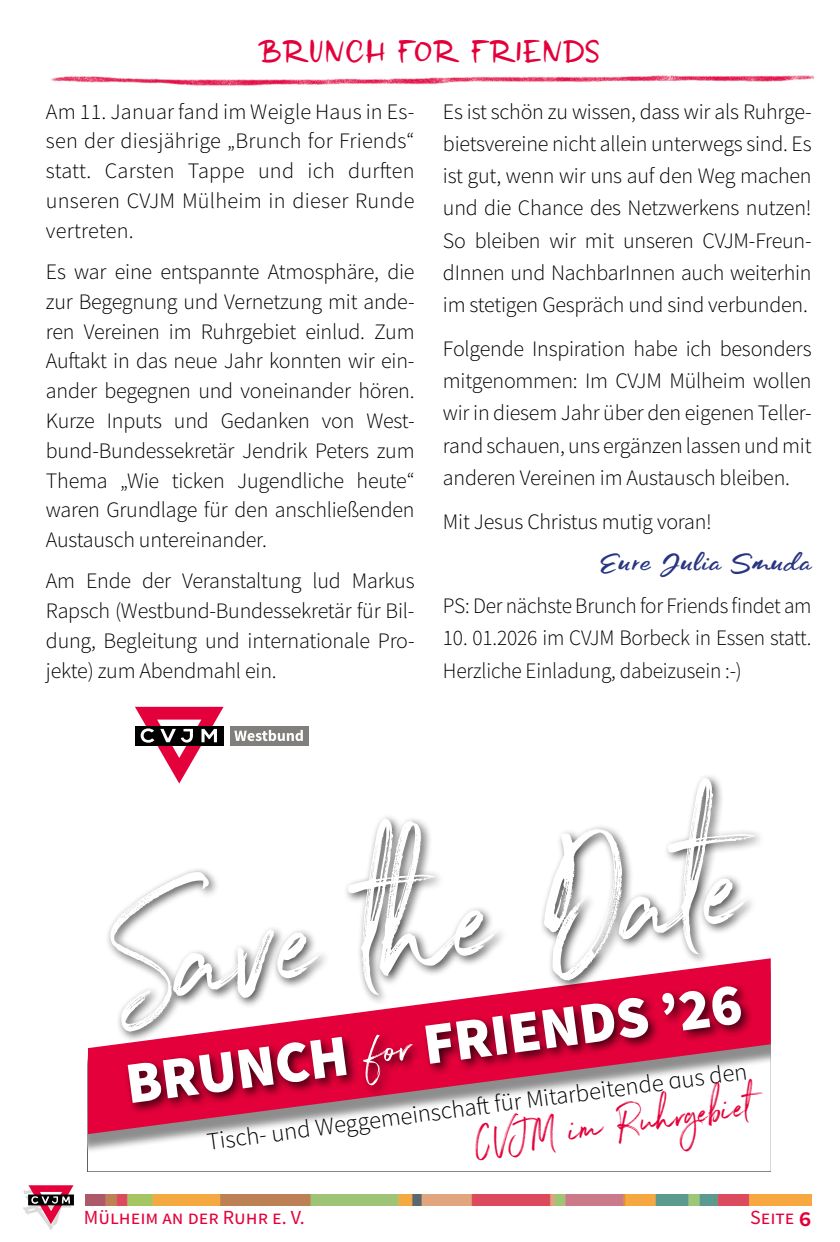
<style>
.page{position:relative;width:840px;height:1242px;background:#fff}
.page>*{position:absolute;margin:0;border:0;box-sizing:border-box;transform-origin:0 0}
.t1{font:178.4px "Northwell";color:#fff}
.t2{font:900 58.8px "Source Sans Pro";color:#fff}
.t3{font:44.2px "Northwell";color:#e4003a}
.t4{font:300 24.6px "Source Sans Pro";color:#000}
.t5{font:24px "Los Banditos Sans";color:#e4003a}
.t6{font:300 22px/29.8px "Source Sans Pro";letter-spacing:-.01em;color:#000;text-align:justify}
.t7{font:20px "Source Sans Pro";color:#e4003a}
.t8{font:18px "Los Banditos Script";letter-spacing:.08em;color:#283583;scale:1.15 1}
.s1{font-family:"Northwell";font-weight:400}
.s2{font-weight:600;font-size:26px}
</style>
<div class="page">
<svg style="left:23px;top:1185px;width:50px;height:45px"></svg>
<img style="left:85px;top:1195px;width:726px;height:10px">
<svg style="left:135px;top:706px;width:174px;height:67px"></svg>
<div style="left:88px;top:950px;width:682px;height:204px;background:#000;opacity:.45"></div>
<svg style="left:88px;top:958px;width:682px;height:176px"></svg>
<div style="left:123px;top:981px;width:629px;height:134px;background:#000;opacity:.75"></div>
<div style="left:105px;top:773px;width:660px;height:270px;background:#000;opacity:.75"></div>
<img style="left:51px;top:75px;width:762px;height:11px">
<svg style="left:661px;top:985px;width:81px;height:45px;background:#a50029"></svg>
<p class="t5" style="left:257px;top:40px;width:344px">BRUNCH FOR FRIENDS</p>
<p class="t6" style="left:46px;top:96px;width:370px">Am 11. Januar fand im Weigle Haus in Es&shy;sen der diesjährige „Brunch for Friends“ statt. Carsten Tappe und ich durften unseren CVJM Mülheim in dieser Runde vertreten.</p>
<p class="t6" style="left:46px;top:257px;width:370px">Es war eine entspannte Atmosphäre, die zur Begegnung und Vernetzung mit ande&shy;ren Vereinen im Ruhrgebiet einlud. Zum Auftakt in das neue Jahr konnten wir ein&shy;ander begegnen und voneinander hören.<br>Kurze Inputs und Gedanken von West&shy;bund-Bundessekretär Jendrik Peters zum Thema „Wie ticken Jugendliche heute“ waren Grundlage für den anschließenden Austausch untereinander.</p>
<p class="t6" style="left:46px;top:566px;width:370px">Am Ende der Veranstaltung lud Markus Rapsch (Westbund-Bundessekretär für Bil&shy;dung, Begleitung und internationale Pro&shy;jekte) zum Abendmahl ein.</p>
<p class="t6" style="left:442px;top:95px;width:370px;line-height:32.2px">Es ist schön zu wissen, dass wir als Ruhrge&shy;bietsvereine nicht allein unterwegs sind. Es ist gut, wenn wir uns auf den Weg machen und die Chance des Netzwerkens nutzen!<br>So bleiben wir mit unseren CVJM-Freun&shy;dInnen und NachbarInnen auch weiterhin im stetigen Gespräch und sind verbunden.</p>
<p class="t6" style="left:442px;top:332px;width:370px;line-height:32.2px">Folgende Inspiration habe ich besonders mitgenommen: Im CVJM Mülheim wollen wir in diesem Jahr über den eigenen Teller&shy;rand schauen, uns ergänzen lassen und mit anderen Vereinen im Austausch bleiben.</p>
<p class="t6" style="left:442px;top:506px;width:270px">Mit Jesus Christus mutig voran!</p>
<p class="t8" style="left:600px;top:553px;width:184px">Eure Julia Smuda</p>
<p class="t6" style="left:442px;top:591px;width:370px">PS: Der nächste Brunch for Friends findet am</p>
<p class="t6" style="left:442px;top:622px;width:370px;line-height:32.2px">10. 01.2026 im CVJM Borbeck in Essen statt.<br>Herzliche Einladung, dabeizusein :-)</p>
<h1 class="t1" style="left:92px;top:835px;width:649px;rotate:-7deg">Save the Date</h1>
<h2 class="t2" style="left:120px;top:1046px;width:528px;rotate:-8deg">BRUNCH <span class="s1">for</span> FRIENDS</h2>
<p class="t4" style="left:205px;top:1129px;width:546px;rotate:-8deg">Tisch- und Weggemeinschaft für Mitarbeitende aus den</p>
<h3 class="t3" style="left:469px;top:1112px;width:281px;rotate:-8deg">CVJM im Ruhrgebiet</h3>
<p class="t7" style="left:84px;top:1204px;width:222px">Mülheim an der Ruhr e. V.</p>
<p class="t7" style="left:749px;top:1205px;width:63px">Seite <span class="s2">6</span></p>
</div>
